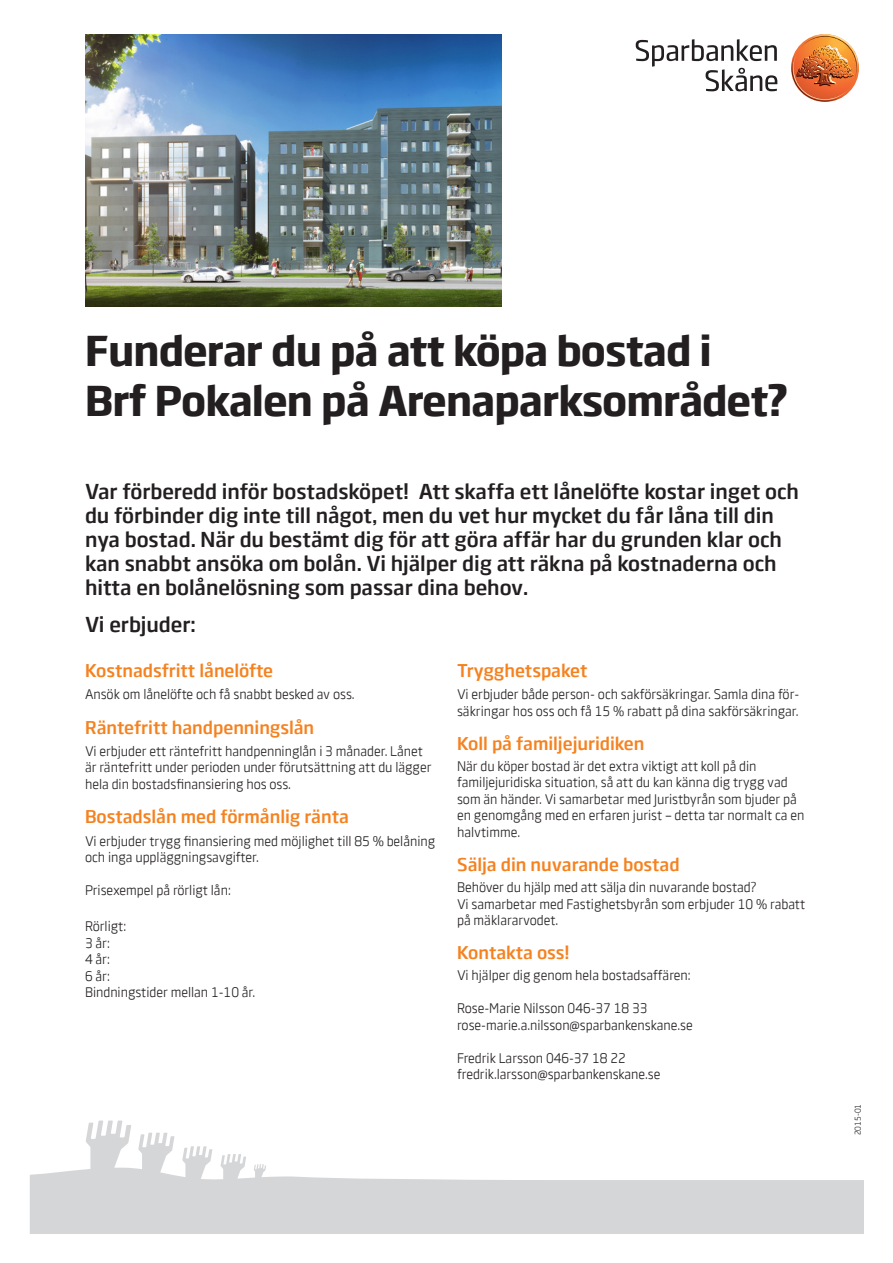
<style>
.page{position:relative;width:893px;height:1263px;background:#fff}
.page>*{position:absolute;margin:0;border:0;box-sizing:border-box;transform-origin:0 0}
.Rubrik{font:800 42px "Swedbank Sans";letter-spacing:-.025em;color:#231f20}
.Ingress{font:700 21px/24px "Swedbank Sans";letter-spacing:-.005em;color:#231f20}
.Underrubrik_1_orange{font:700 18px "Swedbank Sans";letter-spacing:-.005em;color:#f58220}
.Brödtext_1{font:13.5px/16.5px "Swedbank Sans";letter-spacing:-.005em;color:#231f20}
.t1{font:8.25px "Swedbank Sans";color:#231f20}
</style>
<div class="page">
<svg style="left:30px;top:1120px;width:833px;height:113px;fill:#d5d6d8"></svg>
<img style="left:85px;top:34px;width:417px;height:272px">
<img style="left:792px;top:34px;width:67px;height:68px">
<svg style="left:636px;top:39px;width:141px;height:52px"></svg>
<p class="Rubrik" style="left:85px;top:324px;width:628px">Funderar du på att köpa bostad i</p>
<p class="Rubrik" style="left:85px;top:375px;width:705px">Brf Pokalen på Arenaparksområdet?</p>
<p class="Ingress" style="left:85px;top:479px;width:715px">Var förberedd inför bostadsköpet! Att skaffa ett lånelöfte kostar inget och du förbinder dig inte till något, men du vet hur mycket du får låna till din nya bostad. När du bestämt dig för att göra affär har du grunden klar och kan snabbt ansöka om bolån. Vi hjälper dig att räkna på kostnaderna och hitta en bolånelösning som passar dina behov.</p>
<p class="Ingress" style="left:85px;top:612px;width:112px">Vi erbjuder:</p>
<p class="Underrubrik_1_orange" style="left:85px;top:659px;width:190px">Kostnadsfritt lånelöfte</p>
<p class="Brödtext_1" style="left:85px;top:686px;width:271px">Ansök om lånelöfte och få snabbt besked av oss.</p>
<p class="Underrubrik_1_orange" style="left:85px;top:716px;width:231px">Räntefritt handpenningslån</p>
<p class="Brödtext_1" style="left:85px;top:743px;width:348px">Vi erbjuder ett räntefritt handpenninglån i 3 månader. Lånet är räntefritt under perioden under förutsättning att du lägger hela din bostadsfinansiering hos oss.</p>
<p class="Underrubrik_1_orange" style="left:85px;top:806px;width:265px">Bostadslån med förmånlig ränta</p>
<p class="Brödtext_1" style="left:85px;top:832px;width:352px">Vi erbjuder trygg finansiering med möjlighet till 85 % belåning och inga uppläggningsavgifter.</p>
<p class="Brödtext_1" style="left:85px;top:882px;width:147px">Prisexempel på rörligt lån:</p>
<p class="Brödtext_1" style="left:85px;top:918px;width:43px">Rörligt:</p>
<p class="Brödtext_1" style="left:85px;top:934px;width:26px">3 år:</p>
<p class="Brödtext_1" style="left:85px;top:951px;width:26px">4 år:</p>
<p class="Brödtext_1" style="left:85px;top:967px;width:26px">6 år:</p>
<p class="Brödtext_1" style="left:85px;top:984px;width:172px">Bindningstider mellan 1-10 år.</p>
<p class="Underrubrik_1_orange" style="left:457px;top:659px;width:132px">Trygghetspaket</p>
<p class="Brödtext_1" style="left:457px;top:686px;width:344px">Vi erbjuder både person- och sakförsäkringar. Samla dina för&shy;säkringar hos oss och få 15 % rabatt på dina sakförsäkringar.</p>
<p class="Underrubrik_1_orange" style="left:457px;top:733px;width:189px">Koll på familjejuridiken</p>
<p class="Brödtext_1" style="left:457px;top:758px;width:349px">När du köper bostad är det extra viktigt att koll på din familjejuridiska situation, så att du kan känna dig trygg vad som än händer. Vi samarbetar med Juristbyrån som bjuder på en genomgång med en erfaren jurist – detta tar normalt ca en halvtimme.</p>
<p class="Underrubrik_1_orange" style="left:457px;top:854px;width:224px">Sälja din nuvarande bostad</p>
<p class="Brödtext_1" style="left:457px;top:879px;width:301px">Behöver du hjälp med att sälja din nuvarande bostad?</p>
<p class="Brödtext_1" style="left:457px;top:895px;width:350px">Vi samarbetar med Fastighetsbyrån som erbjuder 10 % rabatt på mäklararvodet.</p>
<p class="Underrubrik_1_orange" style="left:457px;top:942px;width:114px">Kontakta oss!</p>
<p class="Brödtext_1" style="left:457px;top:967px;width:235px">Vi hjälper dig genom hela bostadsaffären:</p>
<p class="Brödtext_1" style="left:457px;top:1000px;width:192px">Rose-Marie Nilsson 046-37 18 33</p>
<p class="Brödtext_1" style="left:457px;top:1016px;width:237px">rose-marie.a.nilsson@sparbankenskane.se</p>
<p class="Brödtext_1" style="left:457px;top:1049px;width:170px">Fredrik Larsson 046-37 18 22</p>
<p class="Brödtext_1" style="left:457px;top:1066px;width:205px">fredrik.larsson@sparbankenskane.se</p>
<p class="t1" style="left:853px;top:1135px;width:33px;rotate:-90deg">2015-01</p>
</div>
